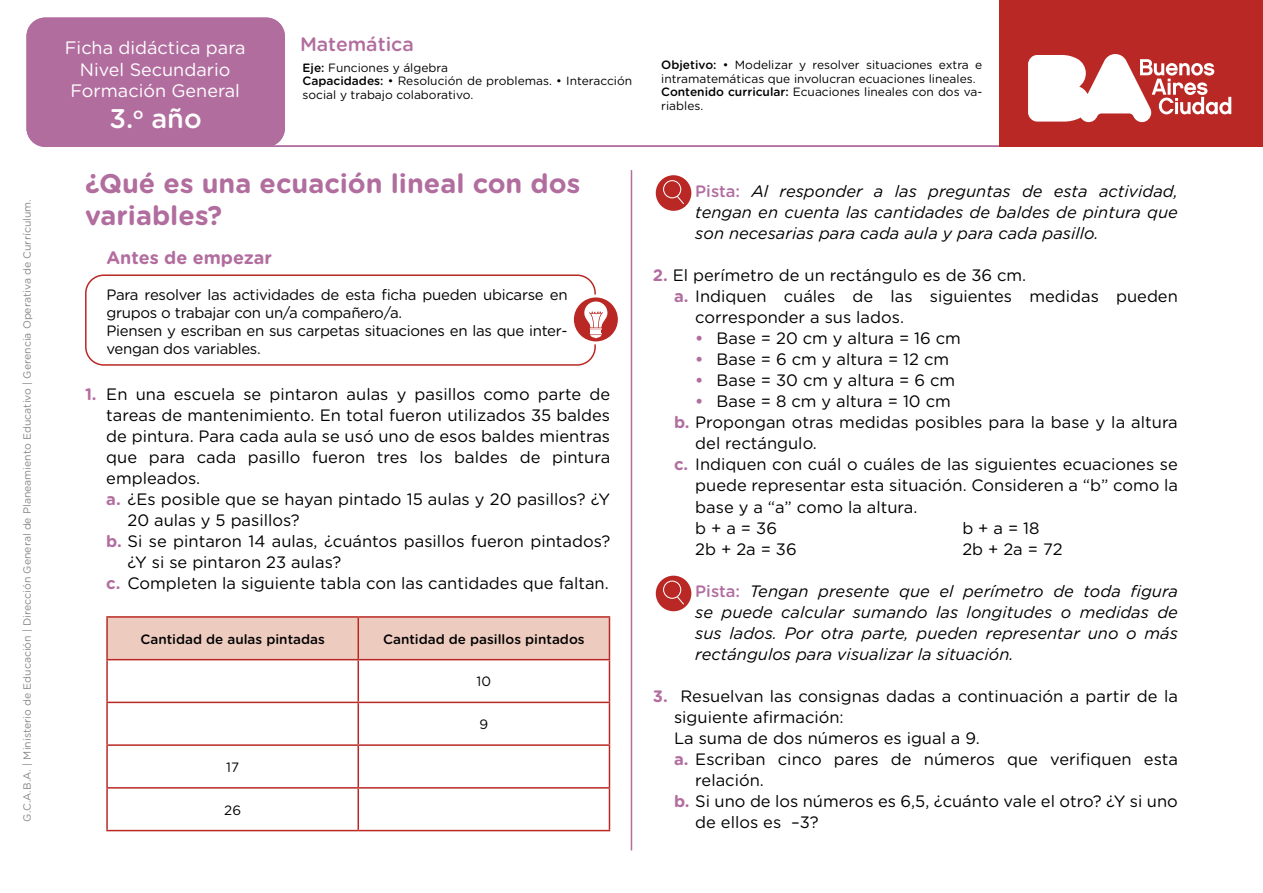
<style>
.page{position:relative;width:1263px;height:893px;background:#fff}
.page>*{position:absolute;margin:0;border:0;box-sizing:border-box;transform-origin:0 0}
.t1{font:700 27px/32.4px "Gotham Rounded";color:#b26d9f}
.t2{font:500 27px "Gotham Rounded";color:#fff}
.t3{font:500 19.5px "Gotham Rounded";color:#b26d9f}
.t4{font:18px/21.6px "Gotham Rounded";color:#fff;text-align:center}
.t5{font:700 18px "Gotham Rounded";color:#b26d9f}
.t6{font:16.5px/21px "Gotham Rounded";color:#000}
.t7{font:italic 16.5px/21px "Gotham Rounded";color:#000;text-align:justify}
.t8{font:15px/18px "Gotham Rounded";letter-spacing:-.02em;color:#000}
.t9{font:500 13.5px "Gotham Rounded";color:#000}
.t10{font:13.5px "Gotham Rounded";color:#000}
.t11{font:12px/13.5px "Gotham Rounded";color:#000}
.t12{font:10.5px "Gotham Rounded";color:#878787}
.s1{font-weight:500}
.s2{font-weight:700;color:#b26d9f}
.s3{font-weight:500;font-style:normal;color:#b26d9f}
</style>
<div class="page">
<div style="left:85px;top:274px;width:511px;height:92px;border:2px solid #b92824;border-radius:18px"></div>
<div style="left:27px;top:18px;width:257px;height:128px;background:#b26d9f;border-radius:18px"></div>
<div style="left:26px;top:18px;width:259px;height:129px;border:2px solid #b26d9f;border-radius:18px"></div>
<hr style="left:264px;top:145px;width:999px;height:2px;background:#b26d9f">
<div style="left:108px;top:618px;width:501px;height:41px;background:#edcbbf"></div>
<hr style="left:106px;top:616px;width:252px;height:2px;background:#b92824">
<hr style="left:106px;top:618px;width:2px;height:41px;background:#b92824">
<hr style="left:358px;top:616px;width:252px;height:2px;background:#b92824">
<hr style="left:357px;top:618px;width:2px;height:41px;background:#b92824">
<hr style="left:609px;top:618px;width:1px;height:41px;background:#b92824">
<hr style="left:106px;top:659px;width:252px;height:1px;background:#b92824">
<hr style="left:106px;top:660px;width:2px;height:42px;background:#b92824">
<hr style="left:358px;top:659px;width:252px;height:1px;background:#b92824">
<hr style="left:357px;top:660px;width:2px;height:42px;background:#b92824">
<hr style="left:609px;top:660px;width:1px;height:42px;background:#b92824">
<hr style="left:106px;top:702px;width:252px;height:1px;background:#b92824">
<hr style="left:106px;top:703px;width:2px;height:41px;background:#b92824">
<hr style="left:358px;top:702px;width:252px;height:1px;background:#b92824">
<hr style="left:357px;top:703px;width:2px;height:41px;background:#b92824">
<hr style="left:609px;top:703px;width:1px;height:41px;background:#b92824">
<hr style="left:106px;top:744px;width:252px;height:2px;background:#b92824">
<hr style="left:106px;top:746px;width:2px;height:41px;background:#b92824">
<hr style="left:358px;top:744px;width:252px;height:2px;background:#b92824">
<hr style="left:357px;top:746px;width:2px;height:41px;background:#b92824">
<hr style="left:609px;top:746px;width:1px;height:41px;background:#b92824">
<hr style="left:106px;top:787px;width:252px;height:2px;background:#b92824">
<hr style="left:106px;top:789px;width:2px;height:41px;background:#b92824">
<hr style="left:358px;top:787px;width:252px;height:2px;background:#b92824">
<hr style="left:357px;top:789px;width:2px;height:41px;background:#b92824">
<hr style="left:609px;top:789px;width:1px;height:41px;background:#b92824">
<hr style="left:106px;top:830px;width:252px;height:1px;background:#b92824">
<hr style="left:358px;top:830px;width:252px;height:1px;background:#b92824">
<svg style="left:572px;top:296px;width:47px;height:47px"></svg>
<div style="left:571px;top:294px;width:50px;height:50px;border:3px solid #fff;border-radius:50%"></div>
<svg style="left:584px;top:301px;width:23px;height:37px"></svg>
<svg style="left:654px;top:574px;width:39px;height:39px"></svg>
<div style="left:653px;top:573px;width:41px;height:41px;border:3px solid #fff;border-radius:50%"></div>
<svg style="left:663px;top:581px;width:21px;height:23px"></svg>
<svg style="left:654px;top:174px;width:39px;height:38px"></svg>
<div style="left:653px;top:172px;width:41px;height:42px;border:3px solid #fff;border-radius:50%"></div>
<svg style="left:663px;top:180px;width:21px;height:24px"></svg>
<hr style="left:631px;top:170px;width:1px;height:680px;background:#b26d9f">
<div style="left:999px;top:0;width:264px;height:147px;background:#b92824"></div>
<svg style="left:1028px;top:54px;width:203px;height:68px"></svg>
<p class="t12" style="left:20px;top:821px;width:624px;rotate:-90deg">G.C.A.B.A. | Ministerio de Educación | Dirección General de Planeamiento Educativo | Gerencia Operativa de Currículum.</p>
<p class="t4" style="left:65px;top:36px;width:182px">Ficha didáctica para<br>Nivel Secundario<br>Formación General</p>
<h1 class="t2" style="left:110px;top:99px;width:94px">3.<sup>o</sup> año</h1>
<p class="t3" style="left:300px;top:30px;width:115px">Matemática</p>
<p class="t11" style="left:303px;top:60px;width:331px"><span class="s1">Eje:</span> Funciones y álgebra<br><span class="s1">Capacidades:</span> • Resolución de problemas. • Interacción social y trabajo colaborativo.</p>
<p class="t11" style="left:661px;top:58px;width:323px"><span class="s1">Objetivo:</span> • Modelizar y resolver situaciones extra e intramatemáticas que involucran ecuaciones lineales.<br><span class="s1">Contenido curricular:</span> Ecuaciones lineales con dos va&shy;riables.</p>
<h1 class="t1" style="left:85px;top:166px;width:497px">¿Qué es una ecuación lineal con dos variables?</h1>
<p class="t5" style="left:107px;top:244px;width:167px">Antes de empezar</p>
<p class="t8" style="left:107px;top:285px;width:463px">Para resolver las actividades de esta ficha pueden ubicarse en grupos o trabajar con un/a compañero/a.<br>Piensen y escriban en sus carpetas situaciones en las que inter&shy;vengan dos variables.</p>
<p class="t6" style="left:85px;top:383px;width:527px"><span class="s2">1.</span> En una escuela se pintaron aulas y pasillos como parte de</p>
<p class="t6" style="left:106px;top:404px;width:505px">tareas de mantenimiento. En total fueron utilizados 35 baldes</p>
<p class="t6" style="left:106px;top:425px;width:505px">de pintura. Para cada aula se usó uno de esos baldes mientras</p>
<p class="t6" style="left:106px;top:446px;width:505px">que para cada pasillo fueron tres los baldes de pintura</p>
<p class="t6" style="left:106px;top:467px;width:95px">empleados.</p>
<p class="t6" style="left:106px;top:488px;width:505px"><span class="s2">a.</span> ¿Es posible que se hayan pintado 15 aulas y 20 pasillos? ¿Y</p>
<p class="t6" style="left:128px;top:509px;width:173px">20 aulas y 5 pasillos?</p>
<p class="t6" style="left:106px;top:530px;width:505px"><span class="s2">b.</span> Si se pintaron 14 aulas, ¿cuántos pasillos fueron pintados?</p>
<p class="t6" style="left:128px;top:551px;width:215px">¿Y si se pintaron 23 aulas?</p>
<p class="t6" style="left:106px;top:572px;width:504px"><span class="s2">c.</span> Completen la siguiente tabla con las cantidades que faltan.</p>
<p class="t9" style="left:140px;top:629px;width:186px">Cantidad de aulas pintadas</p>
<p class="t9" style="left:383px;top:629px;width:203px">Cantidad de pasillos pintados</p>
<p class="t10" style="left:477px;top:672px;width:16px">10</p>
<p class="t10" style="left:479px;top:715px;width:10px">9</p>
<p class="t10" style="left:226px;top:758px;width:14px">17</p>
<p class="t10" style="left:224px;top:801px;width:18px">26</p>
<p class="t7" style="left:695px;top:180px;width:484px"><span class="s3">Pista:</span> Al responder a las preguntas de esta actividad, tengan en cuenta las cantidades de baldes de pintura que son necesarias para cada aula y para cada pasillo.</p>
<p class="t6" style="left:653px;top:264px;width:375px"><span class="s2">2.</span> El perímetro de un rectángulo es de 36 cm.</p>
<p class="t6" style="left:674px;top:285px;width:505px"><span class="s2">a.</span> Indiquen cuáles de las siguientes medidas pueden</p>
<p class="t6" style="left:695px;top:306px;width:210px">corresponder a sus lados.</p>
<p class="t6" style="left:695px;top:327px;width:267px"><span class="s2">•</span> Base = 20 cm y altura = 16 cm</p>
<p class="t6" style="left:695px;top:348px;width:255px"><span class="s2">•</span> Base = 6 cm y altura = 12 cm</p>
<p class="t6" style="left:695px;top:369px;width:261px"><span class="s2">•</span> Base = 30 cm y altura = 6 cm</p>
<p class="t6" style="left:695px;top:390px;width:257px"><span class="s2">•</span> Base = 8 cm y altura = 10 cm</p>
<p class="t6" style="left:674px;top:411px;width:505px"><span class="s2">b.</span> Propongan otras medidas posibles para la base y la altura</p>
<p class="t6" style="left:695px;top:432px;width:123px">del rectángulo.</p>
<p class="t6" style="left:674px;top:453px;width:505px"><span class="s2">c.</span> Indiquen con cuál o cuáles de las siguientes ecuaciones se</p>
<p class="t6" style="left:695px;top:474px;width:484px">puede representar esta situación. Consideren a “b” como la</p>
<p class="t6" style="left:695px;top:495px;width:224px">base y a “a” como la altura.</p>
<p class="t6" style="left:695px;top:516px;width:83px">b + a = 36</p>
<p class="t6" style="left:695px;top:537px;width:103px">2b + 2a = 36</p>
<p class="t6" style="left:962px;top:516px;width:102px">b + a = 18<br>2b + 2a = 72</p>
<p class="t7" style="left:695px;top:579px;width:484px"><span class="s3">Pista:</span> Tengan presente que el perímetro de toda figura se puede calcular sumando las longitudes o medidas de sus lados. Por otra parte, pueden representar uno o más rectángulos para visualizar la situación.</p>
<p class="t6" style="left:653px;top:684px;width:527px"><span class="s2">3.</span> Resuelvan las consignas dadas a continuación a partir de la</p>
<p class="t6" style="left:674px;top:705px;width:171px">siguiente afirmación:</p>
<p class="t6" style="left:674px;top:726px;width:307px">La suma de dos números es igual a 9.</p>
<p class="t6" style="left:674px;top:747px;width:505px"><span class="s2">a.</span> Escriban cinco pares de números que verifiquen esta</p>
<p class="t6" style="left:695px;top:768px;width:70px">relación.</p>
<p class="t6" style="left:674px;top:789px;width:505px"><span class="s2">b.</span> Si uno de los números es 6,5, ¿cuánto vale el otro? ¿Y si uno</p>
<p class="t6" style="left:695px;top:810px;width:125px">de ellos es –3?</p>
</div>
